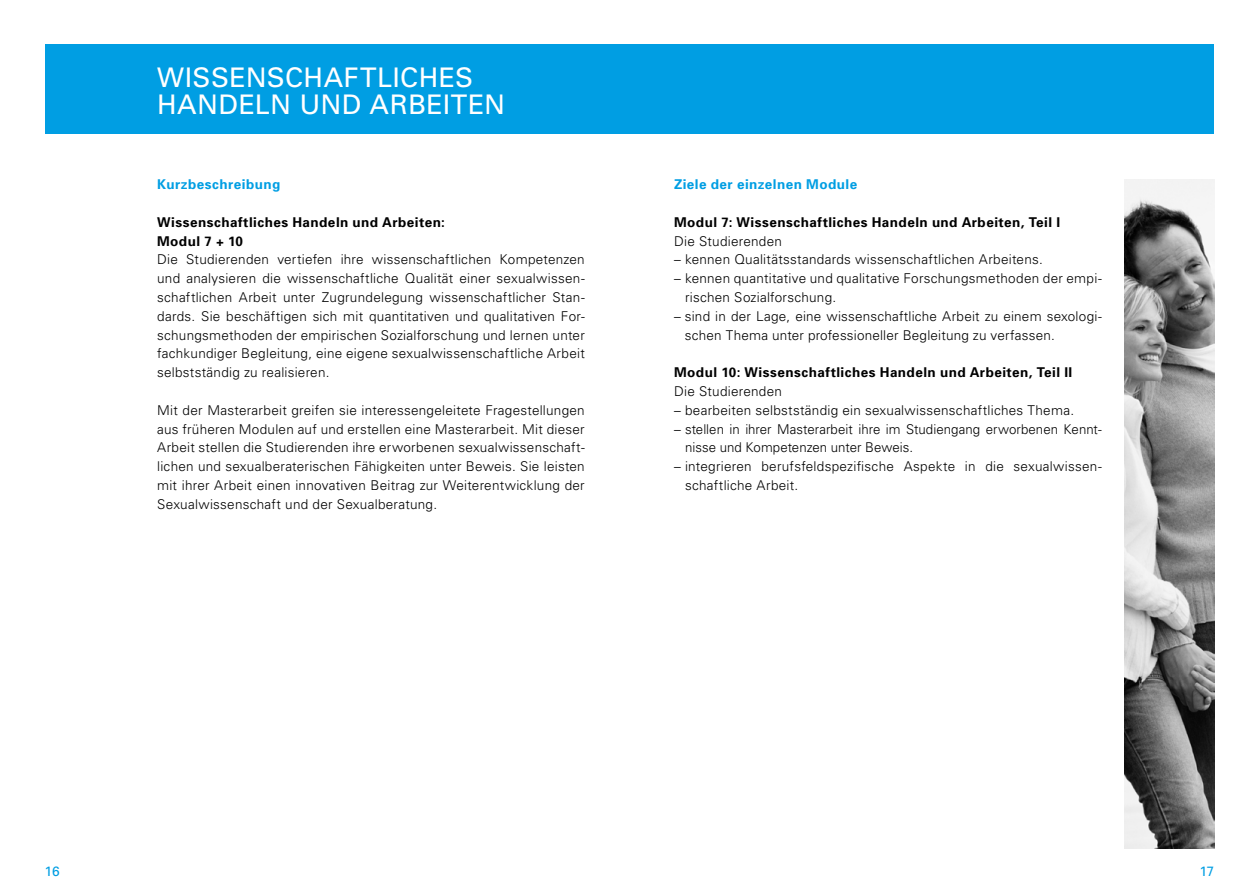
<style>
.page{position:relative;width:1259px;height:893px;background:#fff}
.page>*{position:absolute;margin:0;border:0;box-sizing:border-box;transform-origin:0 0}
.t1{font:27px/27px "Univers";letter-spacing:.015em;color:#fff}
.t2{font:300 13.5px/18.8px "Univers";letter-spacing:.015em;color:#000}
.t3{font:700 13.5px/18.8px "Univers";letter-spacing:.035em;color:#000}
.t4{font:700 13.5px "Univers";letter-spacing:.035em;color:#009ee3}
.t5{font:13.5px "Univers";color:#009ee3}
</style>
<div class="page">
<div style="left:45px;top:45px;width:584px;height:89px;background:#009ee3"></div>
<div style="left:629px;top:45px;width:585px;height:89px;background:#009ee3"></div>
<img style="left:1124px;top:179px;width:90px;height:669px">
<h1 class="t1" style="left:157px;top:63px;width:350px">WISSENSCHAFTLICHES<br>HANDELN UND ARBEITEN</h1>
<p class="t4" style="left:157px;top:176px;width:125px">Kurzbeschreibung</p>
<p class="t3" style="left:157px;top:212px;width:289px">Wissenschaftliches Handeln und Arbeiten:<br>Modul 7 + 10</p>
<p class="t2" style="left:157px;top:250px;width:429px;text-align:justify">Die Studierenden vertiefen ihre wissenschaftlichen Kompetenzen und analysieren die wissenschaftliche Qualität einer sexualwissen&shy;schaftlichen Arbeit unter Zugrundelegung wissenschaftlicher Stan&shy;dards. Sie beschäftigen sich mit quantitativen und qualitativen For&shy;schungsmethoden der empirischen Sozialforschung und lernen unter fachkundiger Begleitung, eine eigene sexualwissenschaftliche Arbeit selbstständig zu realisieren.</p>
<p class="t2" style="left:157px;top:400px;width:429px;text-align:justify">Mit der Masterarbeit greifen sie interessengeleitete Fragestellungen aus früheren Modulen auf und erstellen eine Masterarbeit. Mit dieser Arbeit stellen die Studierenden ihre erworbenen sexualwissenschaft&shy;lichen und sexualberaterischen Fähigkeiten unter Beweis. Sie leisten mit ihrer Arbeit einen innovativen Beitrag zur Weiterentwicklung der Sexualwissenschaft und der Sexualberatung.</p>
<p class="t4" style="left:674px;top:176px;width:185px">Ziele der einzelnen Module</p>
<p class="t3" style="left:674px;top:212px;width:387px">Modul 7: Wissenschaftliches Handeln und Arbeiten, Teil I</p>
<p class="t2" style="left:674px;top:231px;width:109px">Die Studierenden</p>
<p class="t2" style="left:674px;top:250px;width:370px">– kennen Qualitätsstandards wissenschaftlichen Arbeitens.</p>
<p class="t2" style="left:685px;top:269px;width:418px;text-indent:-11px">– kennen quantitative und qualitative Forschungsmethoden der empi&shy;rischen Sozialforschung.</p>
<p class="t2" style="left:685px;top:306px;width:418px;text-indent:-11px">– sind in der Lage, eine wissenschaftliche Arbeit zu einem sexologi&shy;schen Thema unter professioneller Begleitung zu verfassen.</p>
<p class="t3" style="left:674px;top:363px;width:400px">Modul 10: Wissenschaftliches Handeln und Arbeiten, Teil II</p>
<p class="t2" style="left:674px;top:381px;width:109px">Die Studierenden</p>
<p class="t2" style="left:674px;top:400px;width:401px">– bearbeiten selbstständig ein sexualwissenschaftliches Thema.</p>
<p class="t2" style="left:685px;top:419px;width:418px;text-indent:-11px">– stellen in ihrer Masterarbeit ihre im Studiengang erworbenen Kennt&shy;nisse und Kompetenzen unter Beweis.</p>
<p class="t2" style="left:685px;top:457px;width:418px;text-indent:-11px">– integrieren berufsfeldspezifische Aspekte in die sexualwissen&shy;schaftliche Arbeit.</p>
<p class="t5" style="left:45px;top:862px;width:17px">16</p>
<p class="t5" style="left:1199px;top:862px;width:16px">17</p>
</div>
